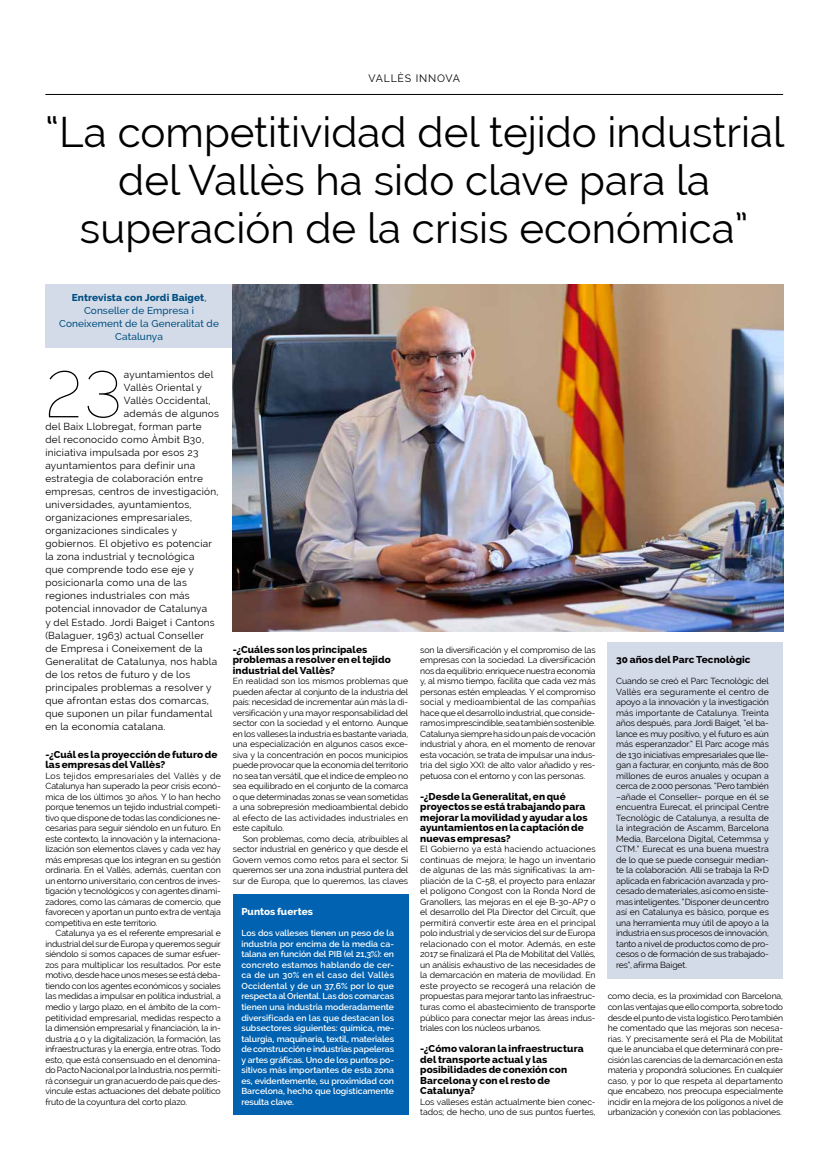
<style>
.page{position:relative;width:820px;height:1163px;background:#fff}
.page>*{position:absolute;margin:0;border:0;box-sizing:border-box;transform-origin:0 0}
.t1{font:100 64.9px "Raleway";color:#000}
.t2{font:42px/48px "Raleway";color:#000;text-align:center}
.t3{font:10.6px "Raleway";letter-spacing:.07em;color:#000}
.t4{font:10px "Raleway";letter-spacing:.025em;color:#000}
.t5{font:800 10px/10.5px "Raleway";letter-spacing:.01em;color:#000}
.t6{font:500 10px/13px "Raleway";letter-spacing:.01em;color:#004e80;text-align:center}
.t7{font:800 10px "Raleway";letter-spacing:.005em;color:#fff}
.t8{font:8.7px/10.5px "Raleway";letter-spacing:-.015em;color:#000;text-align:justify}
.t9{font:600 8.7px/10.5px "Raleway";letter-spacing:-.005em;color:#fff;text-align:justify}
.s1{font-weight:800}
</style>
<div class="page">
<hr style="left:45px;top:94px;width:737px;height:1px;background:#000">
<div style="left:45px;top:284px;width:188px;height:63px;background:#d4dbe8"></div>
<img style="left:233px;top:284px;width:549px;height:347px">
<div style="left:607px;top:642px;width:175px;height:336px;background:#d4dbe8"></div>
<div style="left:233px;top:894px;width:175px;height:220px;background:#0062b0"></div>
<p class="t3" style="left:368px;top:72px;width:93px">VALLÈS INNOVA</p>
<h2 class="t2" style="left:45px;top:108px;width:740px">“La competitividad del tejido industrial del Vallès ha sido clave para la superación de la crisis económica”</h2>
<p class="t6" style="left:59px;top:291px;width:161px"><span class="s1">Entrevista con Jordi Baiget</span>,<br>Conseller de Empresa i<br>Coneixement de la Generalitat de<br>Catalunya</p>
<h1 class="t1" style="left:45px;top:356px;width:78px">23</h1>
<p class="t4" style="left:124px;top:369px;width:91px">ayuntamientos del</p>
<p class="t4" style="left:124px;top:382px;width:80px">Vallès Oriental y</p>
<p class="t4" style="left:124px;top:395px;width:88px">Vallès Occidental,</p>
<p class="t4" style="left:124px;top:408px;width:97px">además de algunos</p>
<p class="t4" style="left:45px;top:421px;width:158px">del Baix Llobregat, forman parte</p>
<p class="t4" style="left:45px;top:434px;width:160px">del reconocido como Àmbit B30,</p>
<p class="t4" style="left:45px;top:447px;width:154px">iniciativa impulsada por esos 23</p>
<p class="t4" style="left:45px;top:460px;width:151px">ayuntamientos para definir una</p>
<p class="t4" style="left:45px;top:473px;width:159px">estrategia de colaboración entre</p>
<p class="t4" style="left:45px;top:486px;width:175px">empresas, centros de investigación,</p>
<p class="t4" style="left:45px;top:499px;width:148px">universidades, ayuntamientos,</p>
<p class="t4" style="left:45px;top:512px;width:148px">organizaciones empresariales,</p>
<p class="t4" style="left:45px;top:525px;width:133px">organizaciones sindicales y</p>
<p class="t4" style="left:45px;top:538px;width:168px">gobiernos. El objetivo es potenciar</p>
<p class="t4" style="left:45px;top:551px;width:151px">la zona industrial y tecnológica</p>
<p class="t4" style="left:45px;top:564px;width:150px">que comprende todo ese eje y</p>
<p class="t4" style="left:45px;top:577px;width:143px">posicionarla como una de las</p>
<p class="t4" style="left:45px;top:590px;width:146px">regiones industriales con más</p>
<p class="t4" style="left:45px;top:603px;width:163px">potencial innovador de Catalunya</p>
<p class="t4" style="left:45px;top:616px;width:171px">y del Estado. Jordi Baiget i Cantons</p>
<p class="t4" style="left:45px;top:629px;width:160px">(Balaguer, 1963) actual Conseller</p>
<p class="t4" style="left:45px;top:642px;width:159px">de Empresa i Coneixement de la</p>
<p class="t4" style="left:45px;top:655px;width:173px">Generalitat de Catalunya, nos habla</p>
<p class="t4" style="left:45px;top:668px;width:146px">de los retos de futuro y de los</p>
<p class="t4" style="left:45px;top:681px;width:168px">principales problemas a resolver y</p>
<p class="t4" style="left:45px;top:694px;width:165px">que afrontan estas dos comarcas,</p>
<p class="t4" style="left:45px;top:707px;width:168px">que suponen un pilar fundamental</p>
<p class="t4" style="left:45px;top:720px;width:121px">en la economía catalana.</p>
<p class="t5" style="left:45px;top:749px;width:173px">-¿Cuál es la proyección de futuro de las empresas del Vallès?</p>
<p class="t8" style="left:45px;top:770px;width:177px">Los tejidos empresariales del Vallès y de Catalunya han superado la peor crisis econó&shy;mica de los últimos 30 años. Y lo han hecho porque tenemos un tejido industrial competi&shy;tivo que dispone de todas las condiciones ne&shy;cesarias para seguir siéndolo en un futuro. En este contexto, la innovación y la internaciona&shy;lización son elementos claves y cada vez hay más empresas que los integran en su gestión ordinaria. En el Vallès, además, cuentan con un entorno universitario, con centros de inves&shy;tigación y tecnológicos y con agentes dinami&shy;zadores, como las cámaras de comercio, que favorecen y aportan un punto extra de ventaja competitiva en este territorio.</p>
<p class="t8" style="left:45px;top:927px;width:177px;text-indent:10px">Catalunya ya es el referente empresarial e industrial del sur de Europa y queremos seguir siéndolo si somos capaces de sumar esfuer&shy;zos para multiplicar los resultados. Por este motivo, desde hace unos meses se está deba&shy;tiendo con los agentes económicos y sociales las medidas a impulsar en política industrial, a medio y largo plazo, en el ámbito de la com&shy;petitividad empresarial, medidas respecto a la dimensión empresarial y financiación, la in&shy;dustria 4.0 y la digitalización, la formación, las infraestructuras y la energía, entre otras. Todo esto, que está consensuado en el denomina&shy;do Pacto Nacional por la Industria, nos permiti&shy;rá conseguir un gran acuerdo de país que des&shy;vincule estas actuaciones del debate político fruto de la coyuntura del corto plazo.</p>
<p class="t5" style="left:233px;top:644px;width:159px">-¿Cuáles son los principales problemas a resolver en el tejido industrial del Vallès?</p>
<p class="t8" style="left:233px;top:675px;width:177px">En realidad son los mismos problemas que pueden afectar al conjunto de la industria del país: necesidad de incrementar aún más la di&shy;versificación y una mayor responsabilidad del sector con la sociedad y el entorno. Aunque en los valleses la industria es bastante variada, una especialización en algunos casos exce&shy;siva y la concentración en pocos municipios puede provocar que la economía del territorio no sea tan versátil, que el índice de empleo no sea equilibrado en el conjunto de la comarca o que determinadas zonas se vean sometidas a una sobrepresión medioambiental debido al efecto de las actividades industriales en este capítulo.</p>
<p class="t8" style="left:233px;top:833px;width:177px;text-indent:10px">Son problemas, como decía, atribuibles al sector industrial en genérico y que desde el Govern vemos como retos para el sector. Si queremos ser una zona industrial puntera del sur de Europa, que lo queremos, las claves</p>
<p class="t7" style="left:241px;top:906px;width:73px">Puntos fuertes</p>
<p class="t9" style="left:241px;top:928px;width:154px">Los dos valleses tienen un peso de la industria por encima de la media ca&shy;talana en función del PIB (el 21,3%): en concreto estamos hablando de cer&shy;ca de un 30% en el caso del Vallès Occidental y de un 37,6% por lo que respecta al Oriental. Las dos comarcas tienen una industria moderadamente diversificada en las que destacan los subsectores siguientes: química, me&shy;talurgia, maquinaria, textil, materiales de construcción e industrias papeleras y artes gráficas. Uno de los puntos po&shy;sitivos más importantes de esta zona es, evidentemente, su proximidad con Barcelona, hecho que logísticamente resulta clave.</p>
<p class="t8" style="left:420px;top:644px;width:177px">son la diversificación y el compromiso de las empresas con la sociedad. La diversificación nos da equilibrio: enriquece nuestra economía y, al mismo tiempo, facilita que cada vez más personas estén empleadas. Y el compromiso social y medioambiental de las compañías hace que el desarrollo industrial, que conside&shy;ramos imprescindible, sea también sostenible.<br>Catalunya siempre ha sido un país de vocación industrial y ahora, en el momento de renovar esta vocación, se trata de impulsar una indus&shy;tria del siglo XXI: de alto valor añadido y res&shy;petuosa con el entorno y con las personas.</p>
<p class="t5" style="left:420px;top:791px;width:169px">-¿Desde la Generalitat, en qué proyectos se está trabajando para mejorar la movilidad y ayudar a los ayuntamientos en la captación de nuevas empresas?</p>
<p class="t8" style="left:420px;top:843px;width:177px">El Gobierno ya está haciendo actuaciones continuas de mejora; le hago un inventario de algunas de las más significativas: la am&shy;pliación de la C-58, el proyecto para enlazar el polígono Congost con la Ronda Nord de Granollers, las mejoras en el eje B-30-AP7 o el desarrollo del Pla Director del Circuït, que permitirá convertir este área en el principal polo industrial y de servicios del sur de Europa relacionado con el motor. Además, en este 2017 se finalizará el Pla de Mobilitat del Vallès, un análisis exhaustivo de las necesidades de la demarcación en materia de movilidad. En este proyecto se recogerá una relación de propuestas para mejorar tanto las infraestruc&shy;turas como el abastecimiento de transporte público para conectar mejor las áreas indus&shy;triales con los núcleos urbanos.</p>
<p class="t5" style="left:420px;top:1043px;width:165px">-¿Cómo valoran la infraestructura del transporte actual y las posibilidades de conexión con<br>Barcelona y con el resto de<br>Catalunya?</p>
<p class="t8" style="left:420px;top:1096px;width:177px">Los valleses están actualmente bien conec&shy;tados; de hecho, uno de sus puntos fuertes,</p>
<p class="t5" style="left:616px;top:654px;width:136px">30 años del Parc Tecnològic</p>
<p class="t8" style="left:616px;top:675px;width:154px">Cuando se creó el Parc Tecnològic del Vallès era seguramente el centro de apoyo a la innovación y la investigación más importante de Catalunya. Treinta años después, para Jordi Baiget, “el ba&shy;lance es muy positivo, y el futuro es aún más esperanzador.” El Parc acoge más de 130 iniciativas empresariales que lle&shy;gan a facturar, en conjunto, más de 800 millones de euros anuales y ocupan a cerca de 2.000 personas. “Pero también –añade el Conseller– porque en él se encuentra Eurecat, el principal Centre Tecnològic de Catalunya, a resulta de la integración de Ascamm, Barcelona Media, Barcelona Digital, Cetemmsa y CTM.” Eurecat es una buena muestra de lo que se puede conseguir median&shy;te la colaboración. Allí se trabaja la R+D aplicada en fabricación avanzada y pro&shy;cesado de materiales, así como en siste&shy;mas inteligentes. “Disponer de un centro así en Catalunya es básico, porque es una herramienta muy útil de apoyo a la industria en sus procesos de innovación, tanto a nivel de productos como de pro&shy;cesos o de formación de sus trabajado&shy;res”, afirma Baiget.</p>
<p class="t8" style="left:607px;top:990px;width:177px">como decía, es la proximidad con Barcelona, con las ventajas que ello comporta, sobre todo desde el punto de vista logístico. Pero también he comentado que las mejoras son necesa&shy;rias. Y precisamente será el Pla de Mobilitat que le anunciaba el que determinará con pre&shy;cisión las carencias de la demarcación en esta materia y propondrá soluciones. En cualquier caso, y por lo que respeta al departamento que encabezo, nos preocupa especialmente incidir en la mejora de los polígonos a nivel de urbanización y conexión con las poblaciones.</p>
</div>
